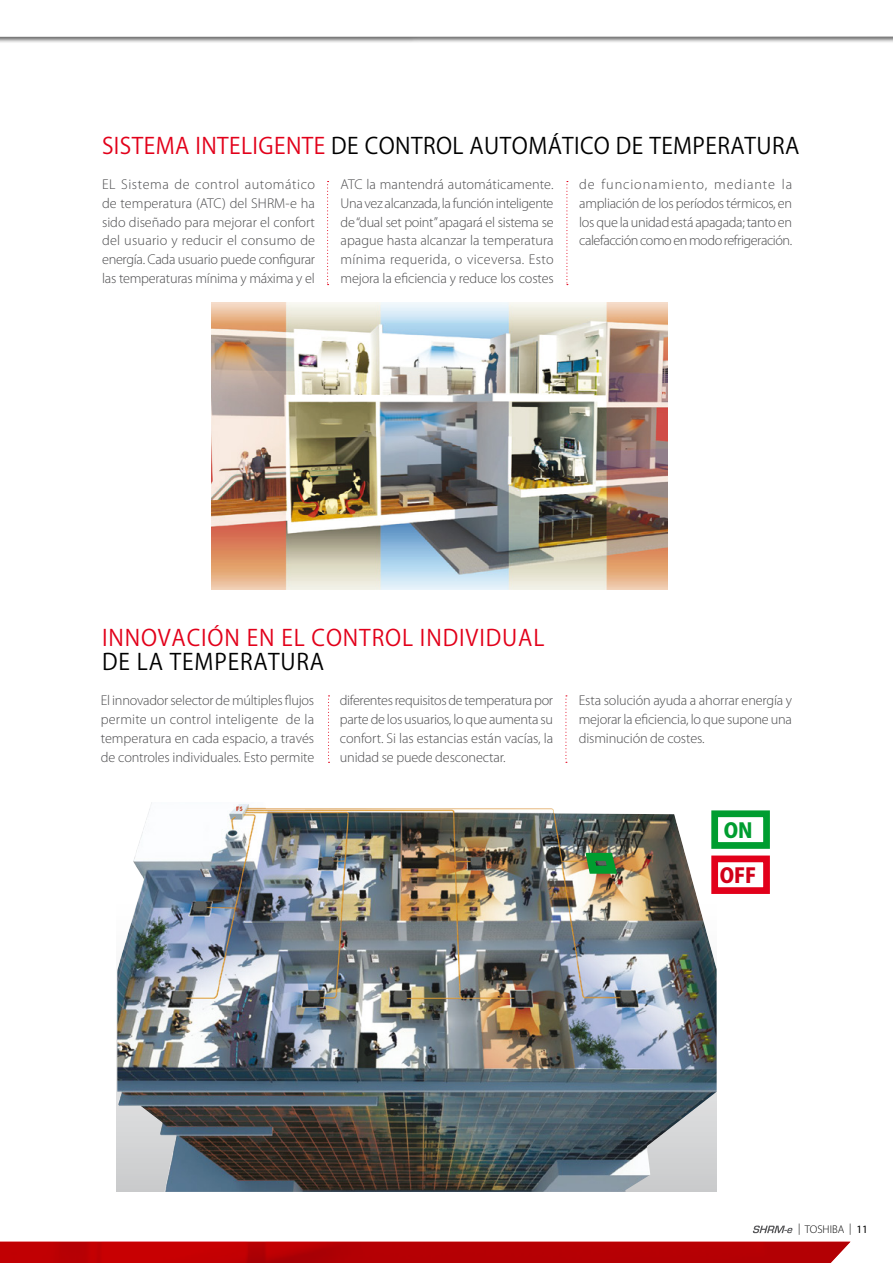
<style>
.page{position:relative;width:893px;height:1263px;background:#fff}
.page>*{position:absolute;margin:0;border:0;box-sizing:border-box;transform-origin:0 0}
.t1{font:22.5px "Koz Go Pr 6 N";letter-spacing:.02em;color:#000}
.t2{font:22.5px "Koz Go Pr 6 N";letter-spacing:.04em;color:#e2001a}
.t3{font:22.5px "Koz Go Pr 6 N";letter-spacing:.04em;color:#000}
.t4{font:800 20.25px "Koz Go Pr 6 N";color:#d10019}
.t5{font:800 20.25px "Koz Go Pr 6 N";color:#009d30}
.t6{font:300 14.25px/18.8px "Myriad Pro";letter-spacing:-.01em;color:#4b4b4d;text-align:justify}
.t7{font:300 11.25px "Myriad Pro";color:#000}
.s1{color:#e2001a}
.s2{font-weight:400}
</style>
<div class="page">
<svg style="left:0;top:36px;width:893px;height:7px"></svg>
<img style="left:0;top:1242px;width:850px;height:21px">
<svg style="left:752px;top:1225px;width:41px;height:8px"></svg>
<img style="left:117px;top:802px;width:600px;height:390px">
<svg style="left:581px;top:847px;width:41px;height:31px"></svg>
<div style="left:711px;top:810px;width:59px;height:39px;border:7px solid #009d30"></div>
<div style="left:711px;top:855px;width:59px;height:39px;border:7px solid #e2001a"></div>
<svg style="left:565px;top:695px;width:2px;height:68px"></svg>
<svg style="left:328px;top:695px;width:2px;height:68px"></svg>
<svg style="left:327px;top:181px;width:2px;height:104px"></svg>
<svg style="left:566px;top:181px;width:2px;height:104px"></svg>
<img style="left:211px;top:302px;width:457px;height:288px">
<h1 class="t1" style="left:102px;top:133px;width:699px"><span class="s1">SISTEMA INTELIGENTE</span> DE CONTROL AUTOMÁTICO DE TEMPERATURA</h1>
<p class="t6" style="left:102px;top:175px;width:215px">EL Sistema de control automático de temperatura (ATC) del SHRM-e ha sido diseñado para mejorar el confort del usuario y reducir el consumo de energía. Cada usuario puede configurar las temperaturas mínima y máxima y el</p>
<p class="t6" style="left:341px;top:175px;width:215px">ATC la mantendrá automáticamente.<br>Una vez alcanzada, la función inteligente de “dual set point” apagará el sistema se apague hasta alcanzar la temperatura mínima requerida, o viceversa. Esto mejora la eficiencia y reduce los costes</p>
<p class="t6" style="left:579px;top:175px;width:215px">de funcionamiento, mediante la ampliación de los períodos térmicos, en los que la unidad está apagada; tanto en calefacción como en modo refrigeración.</p>
<h1 class="t2" style="left:102px;top:624px;width:444px">INNOVACIÓN EN EL CONTROL INDIVIDUAL</h1>
<h1 class="t3" style="left:102px;top:649px;width:224px">DE LA TEMPERATURA</h1>
<p class="t6" style="left:101px;top:691px;width:215px">El innovador selector de múltiples flujos permite un control inteligente de la temperatura en cada espacio, a través de controles individuales. Esto permite</p>
<p class="t6" style="left:340px;top:691px;width:215px">diferentes requisitos de temperatura por parte de los usuarios, lo que aumenta su confort. Si las estancias están vacías, la unidad se puede desconectar.</p>
<p class="t6" style="left:579px;top:691px;width:215px">Esta solución ayuda a ahorrar energía y mejorar la eficiencia, lo que supone una disminución de costes.</p>
<h2 class="t5" style="left:724px;top:819px;width:30px">ON</h2>
<h2 class="t4" style="left:720px;top:864px;width:38px">OFF</h2>
<p class="t7" style="left:798px;top:1223px;width:71px">| TOSHIBA | <span class="s2">11</span></p>
</div>
